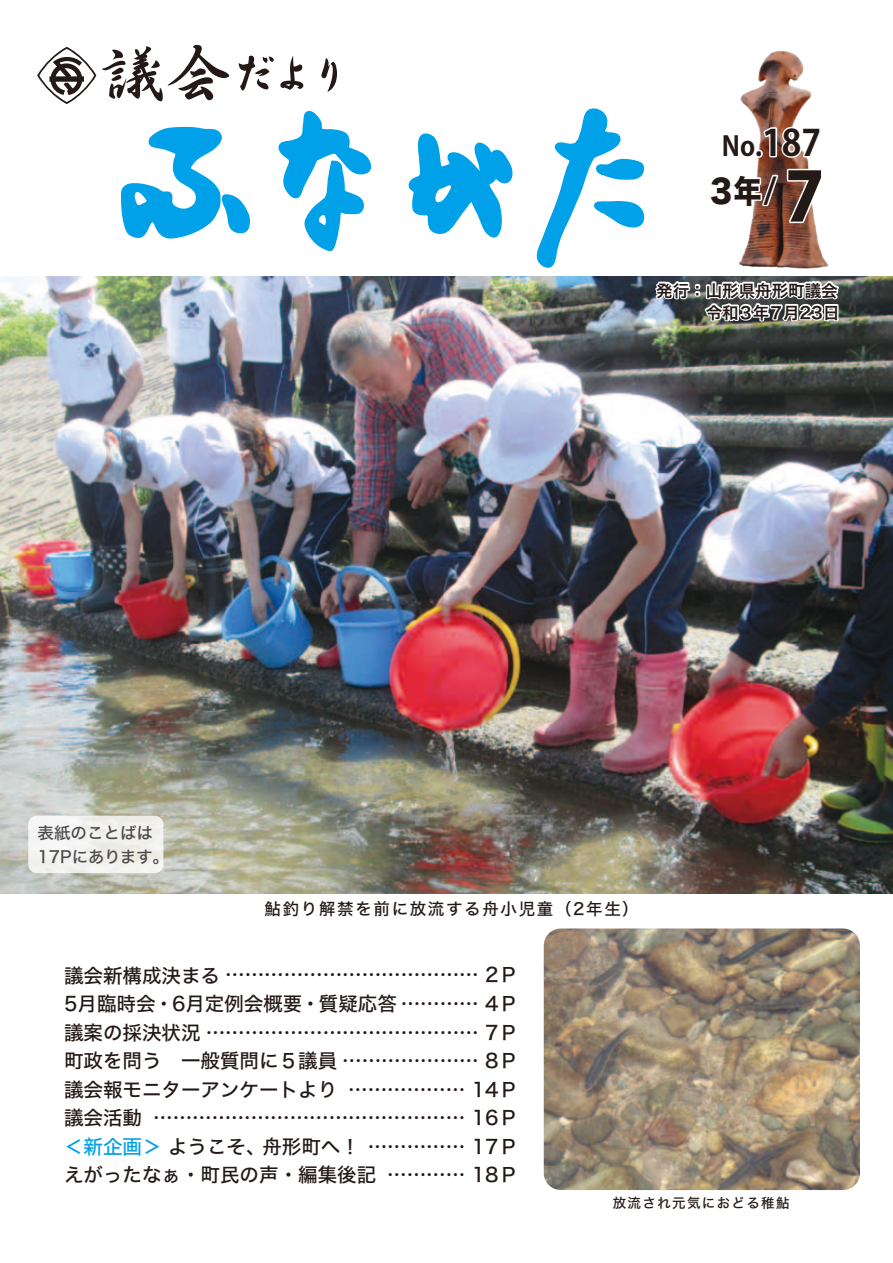
<style>
.page{position:relative;width:893px;height:1263px;background:#fff}
.page>*{position:absolute;margin:0;border:0;box-sizing:border-box;transform-origin:0 0}
.t1{font:31.5px "Hira Kaku Std W8";color:#231916;scale:.9 1}
.t2{font:30px "Hira Kaku Std W6";color:#231916;scale:.9 1}
.t3{font:700 27px "Koz Go Pro";color:#231916;scale:.95 1}
.t4{font:19.5px/28.5px "Hira Kaku Std W5";color:#231916;text-align:right}
.t5{font:16.5px/22px "Hira Kaku Pro W6";color:#231916}
.t6{font:16.5px "Hira Kaku Std W5";letter-spacing:.1em;color:#231916}
.t7{font:16.5px/24px "Hira Kaku Std W5";color:#4d4a4a}
.t8{font:13.5px "Hira Kaku Std W5";letter-spacing:.1em;color:#231916}
.s1{font-size:36px}
.s2{font-family:"Koz Go Pro";font-weight:800;font-size:67.5px}
.s3{color:#00a1e9}
</style>
<div class="page">
<img style="left:0;top:277px;width:893px;height:616px">
<img style="left:544px;top:928px;width:316px;height:262px">
<div style="left:28px;top:816px;width:135px;height:57px;background:#f2f2f0;border-radius:9px"></div>
<img style="left:740px;top:50px;width:72px;height:55px">
<img style="left:532px;top:105px;width:310px;height:220px">
<img style="left:399px;top:133px;width:121px;height:231px">
<svg style="left:37px;top:45px;width:335px;height:206px"></svg>
<h3 class="t3" style="left:722px;top:129px;width:106px">No.<span class="s1">187</span></h3>
<h1 class="t1" style="left:710px;top:173px;width:128px">3年 <span class="s2">7</span></h1>
<h2 class="t2" style="left:763px;top:165px;width:17px">/</h2>
<p class="t5" style="left:656px;top:279px;width:185px">発行：山形県舟形町議会　　　令和３年７月23日</p>
<p class="t7" style="left:38px;top:821px;width:133px">表紙のことばは<br>17Pにあります。</p>
<p class="t6" style="left:265px;top:896px;width:375px">鮎釣り解禁を前に放流する舟小児童（2年生）</p>
<p class="t4" style="left:64px;top:961px;width:456px">議会新構成決まる ………………………………… 2Ｐ<br>5月臨時会・6月定例会概要・質疑応答 ………… 4Ｐ議案の採決状況 …………………………………… 7Ｐ町政を問う　一般質問に５議員 ………………… 8Ｐ……………… 14Ｐ………………………………………… 16Ｐ<br><span class="s3">＜新企画＞</span> ようこそ､ 舟形町へ！ …………… 17Ｐ………… 18Ｐ</p>
<p class="t4" style="left:64px;top:1075px;width:274px;text-align:left">議会報モニターアンケートより議会活動</p>
<p class="t4" style="left:64px;top:1161px;width:313px">えがったなぁ・町民の声・編集後記</p>
<p class="t8" style="left:613px;top:1192px;width:178px">放流され元気におどる稚鮎</p>
</div>
